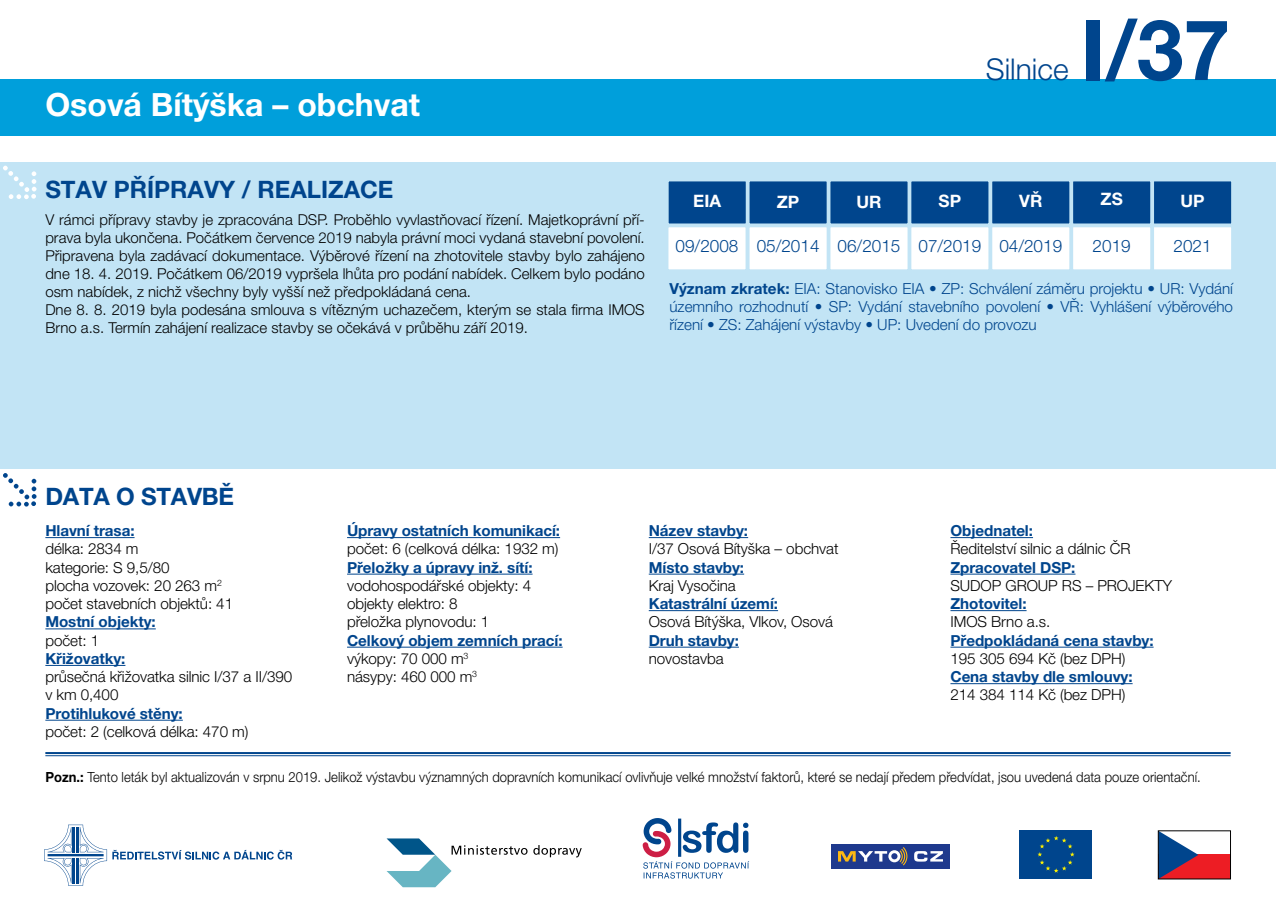
<style>
.page{position:relative;width:1276px;height:908px;background:#fff}
.page>*{position:absolute;margin:0;border:0;box-sizing:border-box;transform-origin:0 0}
.t1{font:700 84px "Helvetica Neue LT Pro";color:#00458d}
.t2{font:700 32px "Helvetica Neue LT Pro";color:#fff}
.t3{font:300 30px "Helvetica Neue LT Pro";color:#00458d}
.t4{font:700 24px "Helvetica Neue LT Pro";color:#00458d}
.t5{font:300 17.2px "Helvetica Neue LT Pro";color:#00458d}
.t6{font:700 17.2px "Helvetica Neue LT Pro";color:#fff}
.t7{font:300 15.2px/18.2px "Helvetica Neue LT Pro";letter-spacing:-.005em;color:#000}
.t8{font:700 15.2px "Helvetica Neue LT Pro";letter-spacing:-.005em;color:#00458d}
.t9{font:300 15.2px/18.2px "Helvetica Neue LT Pro";color:#00458d;text-align:justify}
.t10{font:300 15px/18px "Helvetica Neue LT Pro";color:#000}
.t11{font:300 14px "Helvetica Neue LT Pro";color:#000;scale:.93 1}
.s1{font-weight:700}
.s2{font-weight:700;color:#00458d}
</style>
<div class="page">
<div style="left:0;top:79px;width:1276px;height:57px;background:#009fdb"></div>
<div style="left:0;top:162px;width:1276px;height:306px;background:#c2e4f5"></div>
<svg style="left:3px;top:165px;width:34px;height:34px"></svg>
<div style="left:1153px;top:180px;width:79px;height:44px;background:#00458d"></div>
<div style="left:1152px;top:179px;width:81px;height:46px;border:2px solid #c2e4f5"></div>
<div style="left:991px;top:180px;width:79px;height:44px;background:#00458d"></div>
<div style="left:990px;top:179px;width:81px;height:46px;border:2px solid #c2e4f5"></div>
<div style="left:829px;top:180px;width:79px;height:44px;background:#00458d"></div>
<div style="left:828px;top:179px;width:81px;height:46px;border:2px solid #c2e4f5"></div>
<div style="left:1072px;top:180px;width:79px;height:44px;background:#00458d"></div>
<div style="left:1071px;top:179px;width:81px;height:46px;border:2px solid #c2e4f5"></div>
<div style="left:910px;top:180px;width:79px;height:44px;background:#00458d"></div>
<div style="left:909px;top:179px;width:81px;height:46px;border:2px solid #c2e4f5"></div>
<div style="left:748px;top:180px;width:79px;height:44px;background:#00458d"></div>
<div style="left:747px;top:179px;width:81px;height:46px;border:2px solid #c2e4f5"></div>
<div style="left:668px;top:180px;width:78px;height:44px;background:#00458d"></div>
<div style="left:667px;top:179px;width:80px;height:46px;border:2px solid #c2e4f5"></div>
<div style="left:1153px;top:226px;width:79px;height:44px;background:#fff"></div>
<div style="left:1152px;top:225px;width:81px;height:46px;border:2px solid #c2e4f5"></div>
<div style="left:991px;top:226px;width:79px;height:44px;background:#fff"></div>
<div style="left:990px;top:225px;width:81px;height:46px;border:2px solid #c2e4f5"></div>
<div style="left:829px;top:226px;width:79px;height:44px;background:#fff"></div>
<div style="left:828px;top:225px;width:81px;height:46px;border:2px solid #c2e4f5"></div>
<div style="left:1072px;top:226px;width:79px;height:44px;background:#fff"></div>
<div style="left:1071px;top:225px;width:81px;height:46px;border:2px solid #c2e4f5"></div>
<div style="left:910px;top:226px;width:79px;height:44px;background:#fff"></div>
<div style="left:909px;top:225px;width:81px;height:46px;border:2px solid #c2e4f5"></div>
<div style="left:748px;top:226px;width:79px;height:44px;background:#fff"></div>
<div style="left:747px;top:225px;width:81px;height:46px;border:2px solid #c2e4f5"></div>
<div style="left:667px;top:226px;width:79px;height:44px;background:#fff"></div>
<div style="left:666px;top:225px;width:81px;height:46px;border:2px solid #c2e4f5"></div>
<div style="left:1019px;top:830px;width:72px;height:48px;background:#00458d"></div>
<svg style="left:1037px;top:836px;width:37px;height:36px"></svg>
<div style="left:1158px;top:854px;width:72px;height:24px;background:#ed1d24"></div>
<svg style="left:1160px;top:832px;width:38px;height:44px"></svg>
<svg style="left:44px;top:824px;width:248px;height:61px"></svg>
<svg style="left:642px;top:818px;width:107px;height:60px"></svg>
<hr style="left:45px;top:751px;width:1185px;height:2px;background:#00458d">
<hr style="left:45px;top:755px;width:1185px;height:1px;background:#00458d">
<hr style="left:45px;top:537px;width:90px;height:1px;background:#00458d">
<hr style="left:45px;top:628px;width:111px;height:1px;background:#00458d">
<hr style="left:45px;top:664px;width:80px;height:1px;background:#00458d">
<hr style="left:45px;top:719px;width:138px;height:1px;background:#00458d">
<hr style="left:347px;top:537px;width:213px;height:1px;background:#00458d">
<hr style="left:347px;top:573px;width:185px;height:1px;background:#00458d">
<hr style="left:347px;top:646px;width:215px;height:1px;background:#00458d">
<hr style="left:649px;top:537px;width:99px;height:1px;background:#00458d">
<hr style="left:649px;top:573px;width:95px;height:1px;background:#00458d">
<hr style="left:649px;top:610px;width:129px;height:1px;background:#00458d">
<hr style="left:649px;top:646px;width:90px;height:1px;background:#00458d">
<hr style="left:950px;top:537px;width:83px;height:1px;background:#00458d">
<hr style="left:950px;top:573px;width:125px;height:1px;background:#00458d">
<hr style="left:950px;top:610px;width:76px;height:1px;background:#00458d">
<hr style="left:950px;top:646px;width:203px;height:1px;background:#00458d">
<hr style="left:950px;top:683px;width:182px;height:1px;background:#00458d">
<svg style="left:3px;top:473px;width:34px;height:33px"></svg>
<svg style="left:386px;top:838px;width:141px;height:48px"></svg>
<svg style="left:533px;top:845px;width:49px;height:12px"></svg>
<div style="left:831px;top:843px;width:119px;height:24px;background:#1e398d"></div>
<svg style="left:838px;top:847px;width:69px;height:18px"></svg>
<svg style="left:914px;top:851px;width:29px;height:10px"></svg>
<h2 class="t2" style="left:45px;top:85px;width:376px">Osová Bítýška – obchvat</h2>
<h3 class="t4" style="left:45px;top:175px;width:350px">STAV PŘÍPRAVY / REALIZACE</h3>
<p class="t10" style="left:45px;top:210px;width:601px">V rámci přípravy stavby je zpracována DSP. Proběhlo vyvlastňovací řízení. Majetkoprávní pří&shy;prava byla ukončena. Počátkem července 2019 nabyla právní moci vydaná stavební povolení.<br>Připravena byla zadávací dokumentace. Výběrové řízení na zhotovitele stavby bylo zahájeno dne 18. 4. 2019. Počátkem 06/2019 vypršela lhůta pro podání nabídek. Celkem bylo podáno osm nabídek, z nichž všechny byly vyšší než předpokládaná cena.<br>Dne 8. 8. 2019 byla podesána smlouva s vítězným uchazečem, kterým se stala firma IMOS Brno a.s. Termín zahájení realizace stavby se očekává v průběhu září 2019.</p>
<h3 class="t3" style="left:985px;top:51px;width:84px">Silnice</h3>
<h1 class="t1" style="left:1081px;top:-2px;width:151px">I/37</h1>
<p class="t6" style="left:693px;top:190px;width:29px">EIA</p>
<p class="t6" style="left:777px;top:191px;width:24px">ZP</p>
<p class="t6" style="left:856px;top:191px;width:27px">UR</p>
<p class="t6" style="left:938px;top:190px;width:24px">SP</p>
<p class="t6" style="left:1019px;top:190px;width:25px">VŘ</p>
<p class="t6" style="left:1100px;top:188px;width:24px">ZS</p>
<p class="t6" style="left:1180px;top:190px;width:26px">UP</p>
<p class="t5" style="left:675px;top:235px;width:388px">09/2008 05/2014 06/2015 07/2019 04/2019</p>
<p class="t5" style="left:1092px;top:235px;width:40px">2019</p>
<p class="t5" style="left:1173px;top:235px;width:40px">2021</p>
<p class="t9" style="left:669px;top:279px;width:565px"><span class="s1">Význam zkratek:</span> EIA: Stanovisko EIA • ZP: Schválení záměru projektu • UR: Vydání územního rozhodnutí • SP: Vydání stavebního povolení • VŘ: Vyhlášení výběrového řízení • ZS: Zahájení výstavby • UP: Uvedení do provozu</p>
<h3 class="t4" style="left:45px;top:481px;width:190px">DATA O STAVBĚ</h3>
<p class="t8" style="left:45px;top:521px;width:91px">Hlavní trasa:</p>
<p class="t7" style="left:45px;top:539px;width:189px">délka: 2834 m<br>kategorie: S 9,5/80<br>plocha vozovek: 20 263 m<sup>2 </sup>počet stavebních objektů: 41</p>
<p class="t8" style="left:45px;top:612px;width:112px">Mostní objekty:</p>
<p class="t7" style="left:45px;top:630px;width:55px">počet: 1</p>
<p class="t8" style="left:45px;top:648px;width:82px">Křižovatky:</p>
<p class="t7" style="left:45px;top:667px;width:248px">průsečná křižovatka silnic I/37 a II/390 v km 0,400</p>
<p class="t8" style="left:45px;top:703px;width:139px">Protihlukové stěny:</p>
<p class="t7" style="left:45px;top:721px;width:205px">počet: 2 (celková délka: 470 m)</p>
<p class="t8" style="left:347px;top:521px;width:214px">Úpravy ostatních komunikací:</p>
<p class="t7" style="left:347px;top:539px;width:213px">počet: 6 (celková délka: 1932 m)</p>
<p class="t8" style="left:347px;top:557px;width:187px">Přeložky a úpravy inž. sítí:</p>
<p class="t7" style="left:347px;top:575px;width:186px">vodohospodářské objekty: 4 objekty elektro: 8<br>přeložka plynovodu: 1</p>
<p class="t7" style="left:347px;top:630px;width:217px"><span class="s2">Celkový objem zemních prací: </span>výkopy: 70 000 m<sup>3<br></sup>násypy: 460 000 m<sup>3</sup></p>
<p class="t8" style="left:649px;top:521px;width:101px">Název stavby:</p>
<p class="t7" style="left:649px;top:539px;width:191px">I/37 Osová Bítyška – obchvat</p>
<p class="t8" style="left:649px;top:557px;width:97px">Místo stavby:</p>
<p class="t7" style="left:649px;top:575px;width:88px">Kraj Vysočina</p>
<p class="t8" style="left:649px;top:594px;width:131px">Katastrální území:</p>
<p class="t7" style="left:649px;top:612px;width:186px">Osová Bítýška, Vlkov, Osová</p>
<p class="t8" style="left:649px;top:630px;width:92px">Druh stavby:</p>
<p class="t7" style="left:649px;top:648px;width:76px">novostavba</p>
<p class="t8" style="left:950px;top:521px;width:84px">Objednatel:</p>
<p class="t7" style="left:950px;top:539px;width:181px">Ředitelství silnic a dálnic ČR</p>
<p class="t8" style="left:950px;top:557px;width:126px">Zpracovatel DSP:</p>
<p class="t7" style="left:950px;top:575px;width:223px">SUDOP GROUP RS – PROJEKTY</p>
<p class="t8" style="left:950px;top:594px;width:78px">Zhotovitel:</p>
<p class="t7" style="left:950px;top:612px;width:101px">IMOS Brno a.s.</p>
<p class="t8" style="left:950px;top:630px;width:205px">Předpokládaná cena stavby:</p>
<p class="t7" style="left:950px;top:648px;width:176px">195 305 694 Kč (bez DPH)</p>
<p class="t8" style="left:950px;top:667px;width:184px">Cena stavby dle smlouvy:</p>
<p class="t7" style="left:950px;top:685px;width:176px">214 384 114 Kč (bez DPH)</p>
<p class="t11" style="left:45px;top:767px;width:1243px"><span class="s1">Pozn.:</span> Tento leták byl aktualizován v srpnu 2019. Jelikož výstavbu významných dopravních komunikací ovlivňuje velké množství faktorů, které se nedají předem předvídat, jsou uvedená data pouze orientační.</p>
</div>
